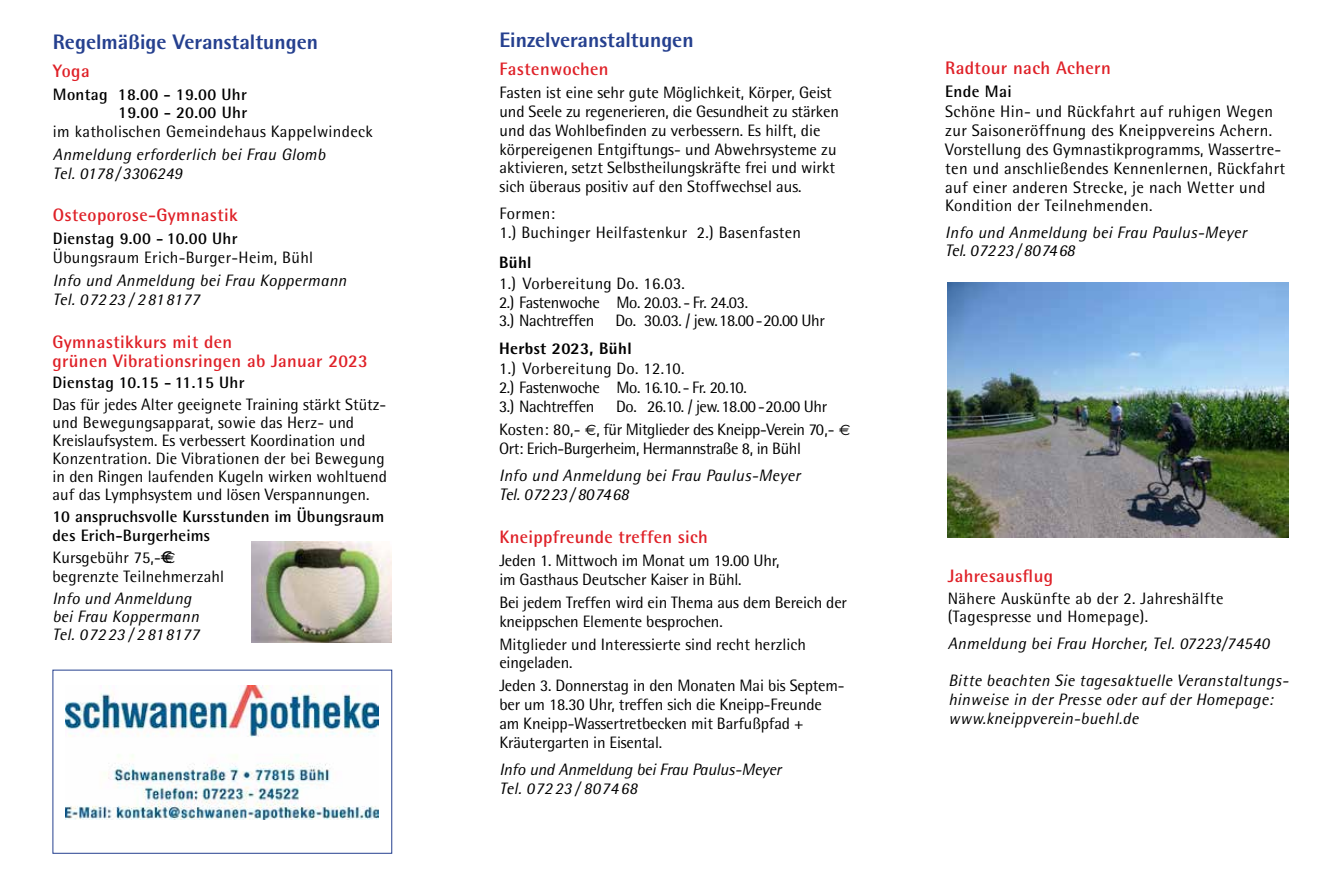
<style>
.page{position:relative;width:1331px;height:893px;background:#fff}
.page>*{position:absolute;margin:0;border:0;box-sizing:border-box;transform-origin:0 0}
.t1{font:800 21px "Rotis Semi Sans";color:#25408f}
.t2{font:700 18.15px "Rotis Semi Sans";letter-spacing:.02em;color:#df2027}
.t3{font:700 18px/18.6px "Rotis Semi Sans";letter-spacing:.02em;color:#df2027}
.t4{font:16.65px/18.8px "Rotis Semi Sans";letter-spacing:.02em;color:#000}
.t5{font:italic 16.65px "Rotis Semi Sans";letter-spacing:-.01em;color:#000}
.t6{font:700 16.65px "Rotis Semi Sans";letter-spacing:.02em;color:#000}
.t7{font:16.5px/18.8px "Rotis Semi Sans";color:#000}
.t8{font:italic 16.5px/18.8px "Rotis Semi Sans";letter-spacing:.02em;color:#000}
.t9{font:16.5px/18.8px "Rotis Semi Sans";letter-spacing:-.025em;color:#000}
.t10{font:16.5px/18.8px "Rotis Semi Sans";letter-spacing:.02em;color:#000}
.t11{font:700 16.5px/18.8px "Rotis Semi Sans";letter-spacing:.01em;color:#000;text-align:right}
.t12{font:italic 16.5px/18.8px "Rotis Semi Sans";letter-spacing:-.01em;color:#000}
.t13{font:800 16.5px "Rotis Semi Sans";letter-spacing:.02em;color:#000}
.s1{font-family:"Euro Sans";font-size:15px}
</style>
<div class="page">
<img style="left:66px;top:686px;width:312px;height:134px">
<div style="left:53px;top:670px;width:339px;height:184px;border:1px solid #25408f"></div>
<img style="left:251px;top:541px;width:140px;height:101px">
<img style="left:947px;top:282px;width:341px;height:256px">
<p class="t1" style="left:53px;top:28px;width:267px">Regelmäßige Veranstaltungen</p>
<p class="t3" style="left:53px;top:61px;width:38px">Yoga</p>
<p class="t11" style="left:53px;top:84px;width:196px">Montag 18.00 - 19.00 Uhr<br>19.00 - 20.00 Uhr</p>
<p class="t10" style="left:53px;top:122px;width:321px">im katholischen Gemeindehaus Kappelwindeck</p>
<p class="t8" style="left:53px;top:145px;width:274px">Anmeldung erforderlich bei Frau Glomb<br>Tel. 0178 / 3306249</p>
<p class="t3" style="left:53px;top:205px;width:186px">Osteoporose-Gymnastik</p>
<p class="t11" style="left:53px;top:229px;width:186px">Dienstag 9.00 - 10.00 Uhr</p>
<p class="t10" style="left:53px;top:248px;width:262px">Übungsraum Erich-Burger-Heim, Bühl</p>
<p class="t8" style="left:53px;top:271px;width:295px">Info und Anmeldung bei Frau Koppermann<br>Tel. 072 23 / 2 818177</p>
<p class="t3" style="left:53px;top:332px;width:317px">Gymnastikkurs mit den<br>grünen Vibrationsringen ab Januar 2023</p>
<p class="t11" style="left:53px;top:372px;width:194px">Dienstag 10.15 - 11.15 Uhr</p>
<p class="t7" style="left:53px;top:395px;width:336px;line-height:18px">Das für jedes Alter geeignete Training stärkt Stütz&shy;und Bewegungsapparat, sowie das Herz- und Kreislaufsystem. Es verbessert Koordination und Konzentration. Die Vibrationen der bei Bewegung in den Ringen laufenden Kugeln wirken wohltuend auf das Lymphsystem und lösen Verspannungen.</p>
<p class="t11" style="left:53px;top:507px;width:333px;text-align:left">10 anspruchsvolle Kursstunden im Übungsraum des Erich-Burgerheims</p>
<p class="t7" style="left:53px;top:548px;width:173px">Kursgebühr 75,-€<span class="s1">E </span>begrenzte Teilnehmerzahl</p>
<p class="t8" style="left:53px;top:589px;width:148px;line-height:18px">Info und Anmeldung bei Frau Koppermann<br>Tel. 072 23 / 2 818177</p>
<p class="t1" style="left:499px;top:27px;width:196px">Einzelveranstaltungen</p>
<p class="t3" style="left:500px;top:60px;width:111px">Fastenwochen</p>
<p class="t7" style="left:500px;top:83px;width:341px">Fasten ist eine sehr gute Möglichkeit, Körper, Geist und Seele zu regenerieren, die Gesundheit zu stärken und das Wohlbefinden zu verbessern. Es hilft, die körpereigenen Entgiftungs- und Abwehrsysteme zu aktivieren, setzt Selbstheilungskräfte frei und wirkt sich überaus positiv auf den Stoffwechsel aus.</p>
<p class="t10" style="left:500px;top:204px;width:303px">Formen:<br>1.) Buchinger Heilfastenkur 2.) Basenfasten</p>
<p class="t13" style="left:499px;top:252px;width:34px">Bühl</p>
<p class="t9" style="left:499px;top:274px;width:250px">1.) Vorbereitung Do. 16.03.<br>2.) Fastenwoche Mo. 20.03. - Fr. 24.03.<br>3.) Nachtreffen</p>
<p class="t9" style="left:615px;top:311px;width:211px">Do. 30.03. / jew. 18.00 - 20.00 Uhr</p>
<p class="t13" style="left:499px;top:338px;width:134px">Herbst 2023, Bühl</p>
<p class="t9" style="left:499px;top:359px;width:249px">1.) Vorbereitung Do. 12.10.<br>2.) Fastenwoche Mo. 16.10. - Fr. 20.10.<br>3.) Nachtreffen</p>
<p class="t9" style="left:499px;top:395px;width:353px;line-height:23.1px;text-indent:117px">Do. 26.10. / jew. 18.00 - 20.00 Uhr<br>Kosten: 80,- <span class="s1">E</span>, für Mitglieder des Kneipp-Verein 70,- <span class="s1">E</span></p>
<p class="t9" style="left:499px;top:439px;width:303px">Ort: Erich-Burgerheim, Hermannstraße 8, in Bühl</p>
<p class="t8" style="left:499px;top:466px;width:303px">Info und Anmeldung bei Frau Paulus-Meyer</p>
<p class="t5" style="left:499px;top:484px;width:131px">Tel. 07223 / 807468</p>
<p class="t3" style="left:499px;top:527px;width:210px">Kneippfreunde treffen sich</p>
<p class="t7" style="left:499px;top:551px;width:282px">Jeden 1. Mittwoch im Monat um 19.00 Uhr, im Gasthaus Deutscher Kaiser in Bühl.</p>
<p class="t7" style="left:499px;top:593px;width:349px">Bei jedem Treffen wird ein Thema aus dem Bereich der kneippschen Elemente besprochen.</p>
<p class="t7" style="left:499px;top:634px;width:308px">Mitglieder und Interessierte sind recht herzlich eingeladen.</p>
<p class="t7" style="left:499px;top:676px;width:347px">Jeden 3. Donnerstag in den Monaten Mai bis Septem&shy;ber um 18.30 Uhr, treffen sich die Kneipp-Freunde am Kneipp-Wassertretbecken mit Barfußpfad + Kräutergarten in Eisental.</p>
<p class="t12" style="left:499px;top:759px;width:283px">Info und Anmeldung bei Frau Paulus-Meyer<br>Tel. 072 23 / 807468</p>
<p class="t2" style="left:945px;top:56px;width:167px">Radtour nach Achern</p>
<p class="t6" style="left:945px;top:81px;width:68px">Ende Mai</p>
<p class="t4" style="left:945px;top:102px;width:342px">Schöne Hin- und Rückfahrt auf ruhigen Wegen zur Saisoneröffnung des Kneippvereins Achern.<br>Vorstellung des Gymnastikprogramms, Wassertre&shy;ten und anschließendes Kennenlernen, Rückfahrt auf einer anderen Strecke, je nach Wetter und Kondition der Teilnehmenden.</p>
<p class="t8" style="left:945px;top:223px;width:303px">Info und Anmeldung bei Frau Paulus-Meyer</p>
<p class="t5" style="left:945px;top:240px;width:131px">Tel. 07223 / 807468</p>
<p class="t3" style="left:948px;top:566px;width:107px">Jahresausflug</p>
<p class="t10" style="left:948px;top:589px;width:277px;line-height:18px">Nähere Auskünfte ab der 2. Jahreshälfte (Tagespresse und Homepage).</p>
<p class="t8" style="left:948px;top:633px;width:323px">Anmeldung bei Frau Horcher, Tel. 07223/74540</p>
<p class="t8" style="left:948px;top:671px;width:342px">Bitte beachten Sie tagesaktuelle Veranstaltungs&shy;hinweise in der Presse oder auf der Homepage: www.kneippverein-buehl.de</p>
</div>
